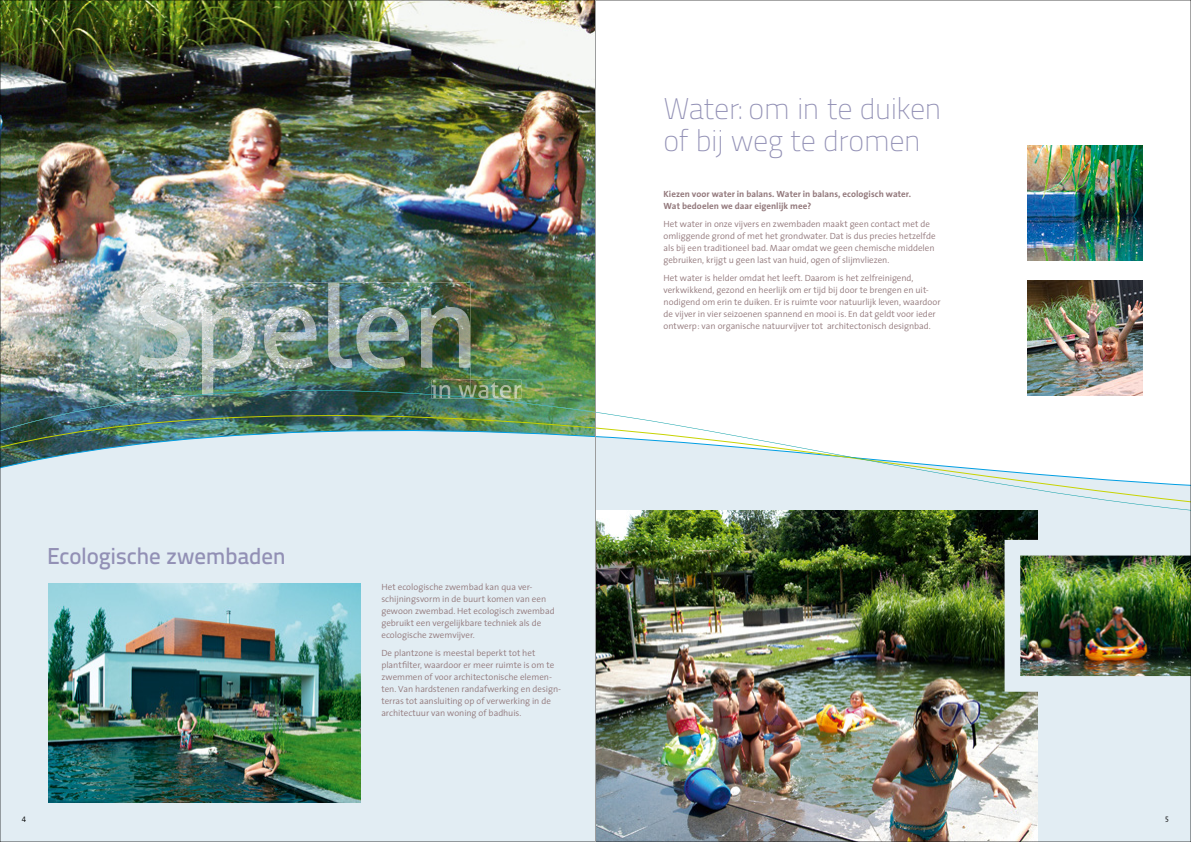
<style>
.page{position:relative;width:1191px;height:842px;background:#fff}
.page>*{position:absolute;margin:0;border:0;box-sizing:border-box;transform-origin:0 0}
.t1{font:100 30px/32px "Titillium Text 22 L";letter-spacing:-.025em;color:#9290b5}
.t2{font:500 23px "Titillium Text 22 L";letter-spacing:-.01em;color:#9290b5}
.t3{font:300 9px/12px "The Sans";letter-spacing:-.005em;color:#93797c}
.t4{font:700 9px/12px "The Sans";letter-spacing:.005em;color:#93797c}
.t5{font:8px "The Sans Semi Light Caps";color:#000}
</style>
<div class="page">
<img style="left:596px;top:0;width:595px;height:842px">
<img style="left:0;top:0;width:595px;height:842px">
<hr style="left:595px;top:0;width:1px;height:842px;background:#9c9d9d">
<h1 class="t1" style="left:663px;top:91px;width:280px">Water: om in te duiken of bij weg te dromen</h1>
<h2 class="t2" style="left:47px;top:539px;width:240px">Ecologische zwembaden</h2>
<p class="t3" style="left:381px;top:581px;width:175px">Het ecologische zwembad kan qua ver&shy;schijningsvorm in de buurt komen van een gewoon zwembad. Het ecologisch zwembad gebruikt een vergelijkbare techniek als de ecologische zwemvijver.</p>
<p class="t3" style="left:381px;top:647px;width:181px">De plantzone is meestal beperkt tot het plantfilter, waardoor er meer ruimte is om te zwemmen of voor architectonische elemen&shy;ten. Van hardstenen randafwerking en design&shy;terras tot aansluiting op of verwerking in de architectuur van woning of badhuis.</p>
<p class="t4" style="left:663px;top:187px;width:249px">Kiezen voor water in balans. Water in balans, ecologisch water.<br>Wat bedoelen we daar eigenlijk mee?</p>
<p class="t3" style="left:663px;top:217px;width:273px">Het water in onze vijvers en zwembaden maakt geen contact met de omliggende grond of met het grondwater. Dat is dus precies hetzelfde als bij een traditioneel bad. Maar omdat we geen chemische middelen gebruiken, krijgt u geen last van huid, ogen of slijmvliezen.</p>
<p class="t3" style="left:663px;top:271px;width:278px">Het water is helder omdat het leeft. Daarom is het zelfreinigend, verkwikkend, gezond en heerlijk om er tijd bij door te brengen en uit&shy;nodigend om erin te duiken. Er is ruimte voor natuurlijk leven, waardoor de vijver in vier seizoenen spannend en mooi is. En dat geldt voor ieder ontwerp: van organische natuurvijver tot architectonisch designbad.</p>
<p class="t5" style="left:22px;top:813px;width:6px">4</p>
<p class="t5" style="left:1165px;top:813px;width:5px">5</p>
</div>
